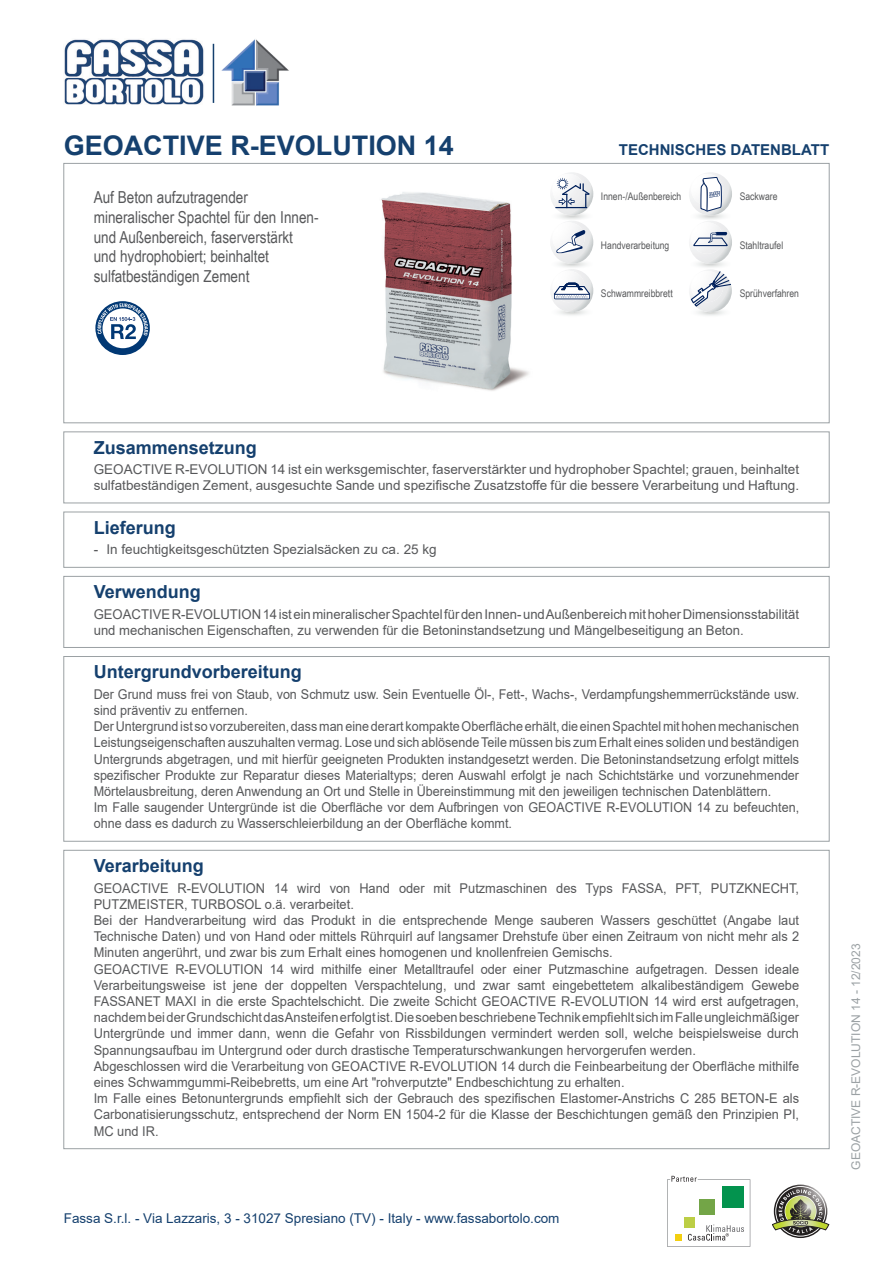
<style>
.page{position:relative;width:893px;height:1263px;background:#fff}
.page>*{position:absolute;margin:0;border:0;box-sizing:border-box;transform-origin:0 0}
.Sottotitolo{font:700 27px "Arial";color:#15406e}
.Titolo{font:700 18px "Arial";color:#15406e}
.Descrizione{font:16.5px/19.8px "Arial Narrow";color:#57585a}
.Scheda_Tecnica{font:700 15px "Arial";color:#15406e}
.Lavorazione{font:13.5px/16.2px "Arial";color:#57585a;text-align:justify;scale:.95 1}
.Preparazione_del_fon{font:13.5px/16.2px "Arial";color:#57585a;scale:.93 1}
.Composizione{font:13.5px/16.2px "Arial";color:#57585a}
.Impiego{font:13.5px/16.2px "Arial";color:#57585a}
.t1{font:13.5px "Arial";color:#15406e}
.Lavorazione-2{font:13.5px "Arial";color:#57585a}
.t2{font:12px "Arial";color:#9ba1a4}
.Frase{font:10.5px "Arial Narrow";color:#57585a}
</style>
<div class="page">
<div style="left:64px;top:163px;width:765px;height:260px;border:1px solid #9ba1a4"></div>
<svg style="left:95px;top:301px;width:55px;height:54px"></svg>
<img style="left:381px;top:192px;width:148px;height:199px">
<svg style="left:551px;top:172px;width:42px;height:43px"></svg>
<hr style="left:555px;top:207px;width:32px;height:1px;background:#00205b">
<svg style="left:551px;top:221px;width:42px;height:91px"></svg>
<svg style="left:689px;top:172px;width:43px;height:43px"></svg>
<svg style="left:689px;top:221px;width:43px;height:91px"></svg>
<div style="left:64px;top:432px;width:765px;height:71px;border:1px solid #9ba1a4"></div>
<div style="left:64px;top:512px;width:765px;height:55px;border:1px solid #9ba1a4"></div>
<div style="left:64px;top:576px;width:765px;height:72px;border:1px solid #9ba1a4"></div>
<div style="left:64px;top:656px;width:765px;height:185px;border:1px solid #9ba1a4"></div>
<svg style="left:667px;top:1176px;width:83px;height:71px"></svg>
<svg style="left:772px;top:1186px;width:57px;height:50px"></svg>
<img style="left:64px;top:39px;width:140px;height:66px">
<hr style="left:213px;top:44px;width:1px;height:59px;background:#15406e">
<img style="left:221px;top:39px;width:68px;height:67px">
<p class="Sottotitolo" style="left:64px;top:126px;width:392px">GEOACTIVE R-EVOLUTION 14</p>
<p class="Scheda_Tecnica" style="left:619px;top:139px;width:212px">TECHNISCHES DATENBLATT</p>
<p class="Descrizione" style="left:94px;top:187px;width:226px">Auf Beton aufzutragender mineralischer Spachtel für den Innen&shy;und Außenbereich, faserverstärkt und hydrophobiert; beinhaltet sulfatbeständigen Zement</p>
<p class="Frase" style="left:601px;top:189px;width:82px">Innen-/Außenbereich</p>
<p class="Frase" style="left:740px;top:189px;width:39px">Sackware</p>
<p class="Frase" style="left:740px;top:237px;width:45px">Stahltraufel</p>
<p class="Frase" style="left:601px;top:237px;width:70px">Handverarbeitung</p>
<p class="Frase" style="left:601px;top:285px;width:73px">Schwammreibbrett</p>
<p class="Frase" style="left:740px;top:285px;width:61px">Sprühverfahren</p>
<p class="Titolo" style="left:94px;top:435px;width:165px">Zusammensetzung</p>
<p class="Composizione" style="left:94px;top:461px;width:707px">GEOACTIVE R-EVOLUTION 14 ist ein werksgemischter, faserverstärkter und hydrophober Spachtel; grauen, beinhaltet sulfatbeständigen Zement, ausgesuchte Sande und spezifische Zusatzstoffe für die bessere Verarbeitung und Haftung.</p>
<p class="Titolo" style="left:94px;top:515px;width:84px">Lieferung</p>
<p class="Lavorazione-2" style="left:94px;top:540px;width:344px">- In feuchtigkeitsgeschützten Spezialsäcken zu ca. 25 kg</p>
<p class="Titolo" style="left:94px;top:579px;width:109px">Verwendung</p>
<p class="Impiego" style="left:94px;top:606px;width:707px">GEOACTIVE R-EVOLUTION 14 ist ein mineralischer Spachtel für den Innen- und Außenbereich mit hoher Dimensionsstabilität und mechanischen Eigenschaften, zu verwenden für die Betoninstandsetzung und Mängelbeseitigung an Beton.</p>
<p class="Titolo" style="left:94px;top:659px;width:210px">Untergrundvorbereitung</p>
<p class="Preparazione_del_fon" style="left:94px;top:686px;width:760px">Der Grund muss frei von Staub, von Schmutz usw. Sein Eventuelle Öl-, Fett-, Wachs-, Verdampfungshemmerrückstände usw. sind präventiv zu entfernen.</p>
<p class="Preparazione_del_fon" style="left:94px;top:718px;width:760px;text-align:justify">Der Untergrund ist so vorzubereiten, dass man eine derart kompakte Oberfläche erhält, die einen Spachtel mit hohen mechanischen Leistungseigenschaften auszuhalten vermag. Lose und sich ablösende Teile müssen bis zum Erhalt eines soliden und beständigen Untergrunds abgetragen, und mit hierfür geeigneten Produkten instandgesetzt werden. Die Betoninstandsetzung erfolgt mittels spezifischer Produkte zur Reparatur dieses Materialtyps; deren Auswahl erfolgt je nach Schichtstärke und vorzunehmender Mörtelausbreitung, deren Anwendung an Ort und Stelle in Übereinstimmung mit den jeweiligen technischen Datenblättern.</p>
<p class="Preparazione_del_fon" style="left:94px;top:799px;width:760px">Im Falle saugender Untergründe ist die Oberfläche vor dem Aufbringen von GEOACTIVE R-EVOLUTION 14 zu befeuchten, ohne dass es dadurch zu Wasserschleierbildung an der Oberfläche kommt.</p>
<p class="Titolo" style="left:94px;top:853px;width:112px">Verarbeitung</p>
<p class="Lavorazione" style="left:94px;top:880px;width:744px">GEOACTIVE R-EVOLUTION 14 wird von Hand oder mit Putzmaschinen des Typs FASSA, PFT, PUTZKNECHT,<br>PUTZMEISTER, TURBOSOL o.ä. verarbeitet.</p>
<p class="Lavorazione" style="left:94px;top:912px;width:744px">Bei der Handverarbeitung wird das Produkt in die entsprechende Menge sauberen Wassers geschüttet (Angabe laut Technische Daten) und von Hand oder mittels Rührquirl auf langsamer Drehstufe über einen Zeitraum von nicht mehr als 2<br>Minuten angerührt, und zwar bis zum Erhalt eines homogenen und knollenfreien Gemischs.</p>
<p class="Lavorazione" style="left:94px;top:961px;width:744px">GEOACTIVE R-EVOLUTION 14 wird mithilfe einer Metalltraufel oder einer Putzmaschine aufgetragen. Dessen ideale Verarbeitungsweise ist jene der doppelten Verspachtelung, und zwar samt eingebettetem alkalibeständigem Gewebe FASSANET MAXI in die erste Spachtelschicht. Die zweite Schicht GEOACTIVE R-EVOLUTION 14 wird erst aufgetragen, nachdem bei der Grundschicht das Ansteifen erfolgt ist. Die soeben beschriebene Technik empfiehlt sich im Falle ungleichmäßiger Untergründe und immer dann, wenn die Gefahr von Rissbildungen vermindert werden soll, welche beispielsweise durch Spannungsaufbau im Untergrund oder durch drastische Temperaturschwankungen hervorgerufen werden.</p>
<p class="Lavorazione" style="left:94px;top:1058px;width:744px">Abgeschlossen wird die Verarbeitung von GEOACTIVE R-EVOLUTION 14 durch die Feinbearbeitung der Oberfläche mithilfe eines Schwammgummi-Reibebretts, um eine Art "rohverputzte" Endbeschichtung zu erhalten.</p>
<p class="Lavorazione" style="left:94px;top:1090px;width:744px">Im Falle eines Betonuntergrunds empfiehlt sich der Gebrauch des spezifischen Elastomer-Anstrichs C 285 BETON-E als Carbonatisierungsschutz, entsprechend der Norm EN 1504-2 für die Klasse der Beschichtungen gemäß den Prinzipien PI, MC und IR.</p>
<p class="t1" style="left:64px;top:1208px;width:497px">Fassa S.r.l. - Via Lazzaris, 3 - 31027 Spresiano (TV) - Italy - www.fassabortolo.com</p>
<p class="t2" style="left:848px;top:1170px;width:228px;rotate:-90deg">GEOACTIVE R-EVOLUTION 14 - 12/2023</p>
</div>
